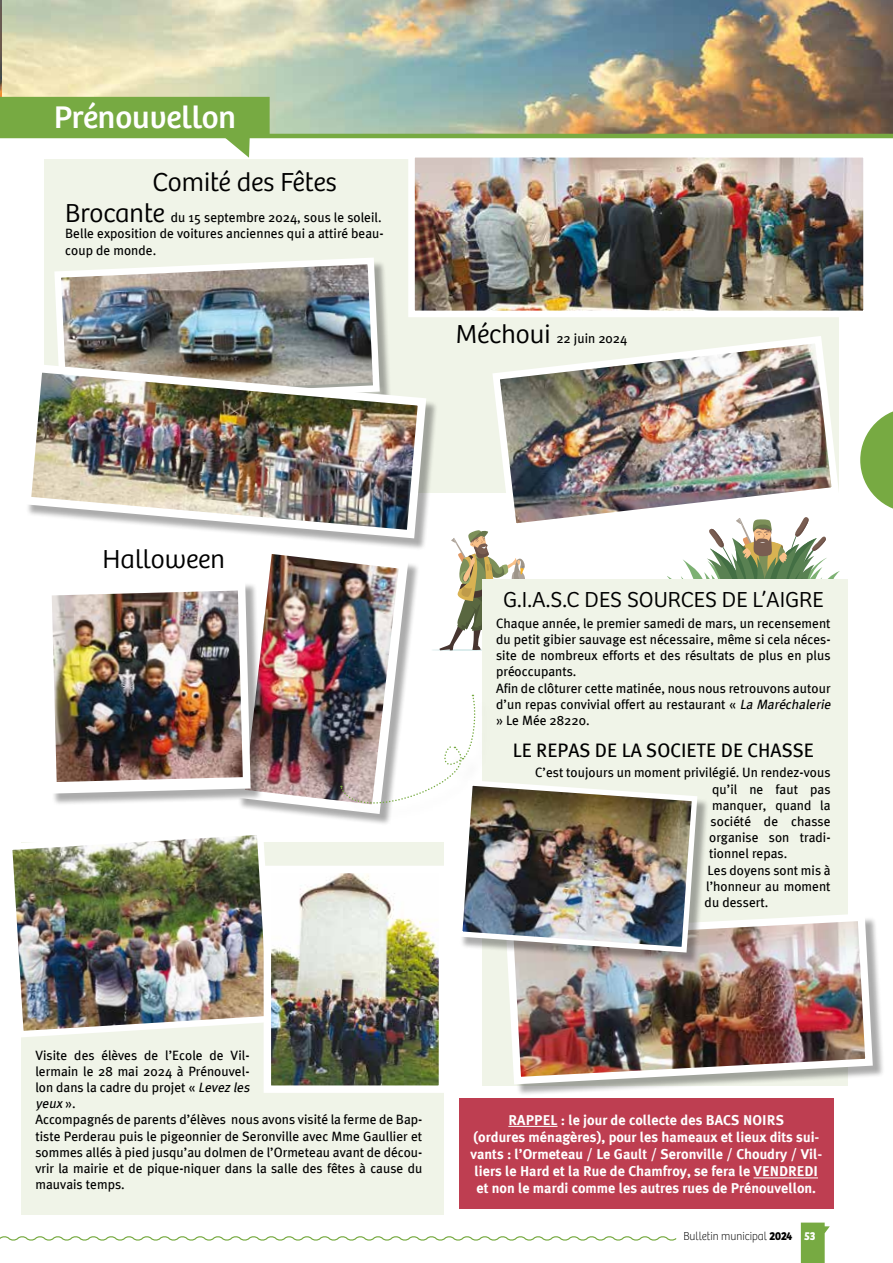
<style>
.page{position:relative;width:893px;height:1263px;background:#fff}
.page>*{position:absolute;margin:0;border:0;box-sizing:border-box;transform-origin:0 0}
.t1{font:32.4px "Bree";color:#fff}
.t2{font:300 27px "Bree";color:#000}
.t3{font:300 22.5px "Bree";color:#000}
.t4{font:19.5px "Meta Plus";color:#000}
.t5{font:700 14.25px/17.1px "Meta Plus";color:#fff;text-align:center}
.t6{font:13.5px/16.2px "Meta Plus";color:#000}
.t7{font:100 12px "Bree";color:#000;scale:.93 1}
.s1{font-family:"Bree";font-weight:300;font-size:27px}
.s2{font-style:italic}
.s3{font-weight:700}
.s4{font-weight:700;color:#fff}
</style>
<div class="page">
<div style="left:482px;top:579px;width:366px;height:506px;background:#f0f4e8"></div>
<img style="left:0;top:0;width:893px;height:134px">
<svg style="left:801px;top:1222px;width:29px;height:41px"></svg>
<svg style="left:0;top:1236px;width:677px;height:5px"></svg>
<hr style="left:0;top:134px;width:893px;height:4px;background:#77aa42">
<div style="left:21px;top:842px;width:423px;height:372px;background:#f0f4e8"></div>
<div style="left:44px;top:159px;width:795px;height:334px;background:#f0f4e8"></div>
<svg style="left:860px;top:411px;width:33px;height:98px"></svg>
<div style="left:459px;top:1098px;width:374px;height:111px;background:#be3e51"></div>
<hr style="left:508px;top:1126px;width:50px;height:1px;background:#fff">
<hr style="left:753px;top:1178px;width:65px;height:1px;background:#fff">
<svg style="left:0;top:97px;width:270px;height:61px"></svg>
<div style="left:508px;top:916px;width:377px;height:180px;background:#000;opacity:.33"></div>
<img style="left:502px;top:914px;width:375px;height:174px">
<img style="left:54px;top:258px;width:329px;height:102px">
<img style="left:28px;top:360px;width:403px;height:156px">
<img style="left:493px;top:336px;width:346px;height:180px">
<img style="left:416px;top:159px;width:446px;height:150px">
<div style="left:408px;top:151px;width:462px;height:166px;border:7px solid #fff"></div>
<img style="left:12px;top:842px;width:252px;height:195px">
<img style="left:272px;top:955px;width:166px;height:130px">
<div style="left:264px;top:866px;width:182px;height:227px;border:7px solid #fff"></div>
<div style="left:459px;top:783px;width:250px;height:182px;background:#000;opacity:.33"></div>
<img style="left:48px;top:516px;width:792px;height:439px">
<h1 class="t1" style="left:54px;top:97px;width:184px">Prénouvellon</h1>
<h2 class="t2" style="left:152px;top:166px;width:186px">Comité des Fêtes</h2>
<p class="t6" style="left:65px;top:209px;width:320px"><span class="s1">Brocante</span> du 15 septembre 2024, sous le soleil.<br>Belle exposition de voitures anciennes qui a attiré beau&shy;coup de monde.</p>
<p class="t6" style="left:455px;top:330px;width:173px"><span class="s1">Méchoui</span> 22 juin 2024</p>
<h2 class="t2" style="left:103px;top:543px;width:124px">Halloween</h2>
<h3 class="t3" style="left:503px;top:587px;width:322px">G.I.A.S.C DES SOURCES DE L’AIGRE</h3>
<p class="t6" style="left:496px;top:615px;width:339px">Chaque année, le premier samedi de mars, un recensement du petit gibier sauvage est nécessaire, même si cela néces&shy;site de nombreux efforts et des résultats de plus en plus préoccupants.<br>Afin de clôturer cette matinée, nous nous retrouvons autour d’un repas convivial offert au restaurant « <span class="s2">La Maréchalerie </span>» Le Mée 28220.</p>
<h3 class="t4" style="left:513px;top:739px;width:303px">LE REPAS DE LA SOCIETE DE CHASSE</h3>
<p class="t6" style="left:535px;top:764px;width:297px">C’est toujours un moment privilégié. Un rendez-vous</p>
<p class="t6" style="left:712px;top:781px;width:120px">qu’il ne faut pas</p>
<p class="t6" style="left:712px;top:797px;width:120px">manquer, quand la</p>
<p class="t6" style="left:711px;top:813px;width:122px">société de chasse</p>
<p class="t6" style="left:709px;top:829px;width:123px">organise son tradi-</p>
<p class="t6" style="left:709px;top:845px;width:80px">tionnel repas.</p>
<p class="t6" style="left:708px;top:862px;width:124px">Les doyens sont mis à</p>
<p class="t6" style="left:706px;top:878px;width:126px">l’honneur au moment</p>
<p class="t6" style="left:705px;top:894px;width:65px">du dessert.</p>
<p class="t6" style="left:35px;top:1047px;width:388px">Visite des élèves de l’Ecole de Vil-<br>lermain le 28 mai 2024 à Prénouvel-<br>lon dans la cadre du projet « <span class="s2">Levez les<br>yeux</span> » .<br>Accompagnés de parents d’élèves nous avons visité la ferme de Bap&shy;tiste Perderau puis le pigeonnier de Seronville avec Mme Gaullier et sommes allés à pied jusqu’au dolmen de l’Ormeteau avant de décou&shy;vrir la mairie et de pique-niquer dans la salle des fêtes à cause du mauvais temps.</p>
<p class="t5" style="left:470px;top:1111px;width:353px">RAPPEL : le jour de collecte des BACS NOIRS<br>(ordures ménagères), pour les hameaux et lieux dits sui&shy;vants : l’Ormeteau / Le Gault / Seronville / Choudry / Vil&shy;liers le Hard et la Rue de Chamfroy, se fera le VENDREDI et non le mardi comme les autres rues de Prénouvellon.</p>
<p class="t7" style="left:683px;top:1230px;width:144px">Bulletin municipal <span class="s3">2024</span> <span class="s4">53</span></p>
</div>
